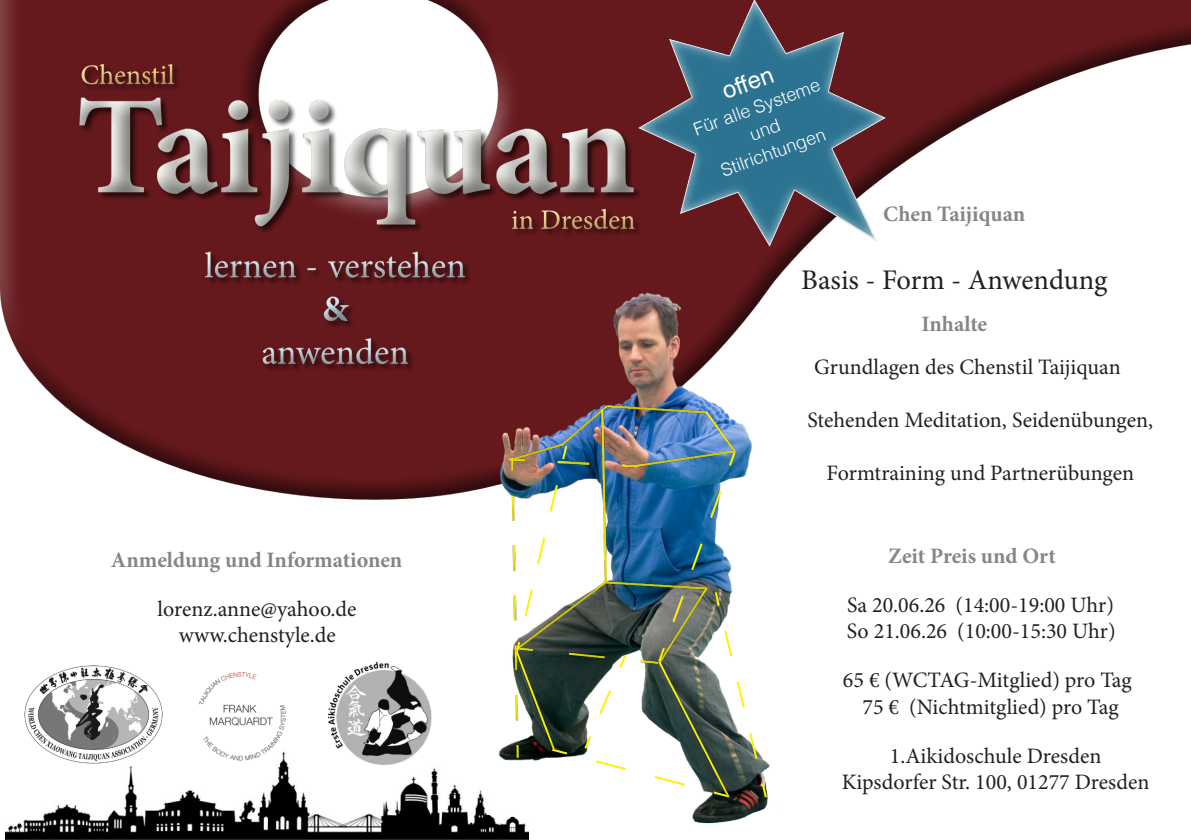
<style>
.page{position:relative;width:1191px;height:840px;background:#fff}
.page>*{position:absolute;margin:0;border:0;box-sizing:border-box;transform-origin:0 0}
.t1{font:28.4px "Minion Pro";letter-spacing:-.005em;color:#231f20}
.t2{font:24px "Helvetica";color:#fff}
.t3{font:22px/26.4px "Minion Pro";color:#231f20;text-align:center}
.t4{font:700 22px "Minion Pro";color:#848885}
.t5{font:300 18px/24px "Helvetica";color:#fff;text-align:center}
</style>
<div class="page">
<img style="left:6px;top:761px;width:523px;height:79px">
<img style="left:0;top:0;width:1191px;height:500px">
<img style="left:24px;top:665px;width:139px;height:98px">
<img style="left:327px;top:661px;width:106px;height:104px">
<img style="left:498px;top:292px;width:281px;height:531px">
<img style="left:509px;top:459px;width:3px;height:8px">
<img style="left:608px;top:406px;width:99px;height:8px">
<img style="left:561px;top:405px;width:47px;height:38px">
<img style="left:705px;top:411px;width:31px;height:32px">
<img style="left:510px;top:443px;width:4px;height:18px">
<img style="left:512px;top:459px;width:2px;height:298px">
<img style="left:601px;top:409px;width:6px;height:34px">
<img style="left:514px;top:443px;width:254px;height:356px">
<div style="left:188px;top:660px;width:109px;height:110px;border:11px solid #fff;border-radius:50%"></div>
<img style="left:199px;top:672px;width:87px;height:89px">
<img style="left:638px;top:0;width:248px;height:246px">
<p class="t4" style="left:111px;top:550px;width:293px">Anmeldung und Informationen</p>
<p class="t3" style="left:158px;top:597px;width:200px">lorenz.anne@yahoo.de www.chenstyle.de</p>
<p class="t2" style="left:720px;top:82px;width:54px;rotate:-20deg">offen</p>
<p class="t5" style="left:691px;top:121px;width:135px;rotate:-20deg">Für alle Systeme und<br>Stilrichtungen</p>
<p class="t4" style="left:883px;top:205px;width:144px">Chen Taijiquan</p>
<p class="t1" style="left:801px;top:268px;width:308px">Basis - Form - Anwendung</p>
<p class="t4" style="left:921px;top:314px;width:67px">Inhalte</p>
<p class="t3" style="left:814px;top:356px;width:308px">Grundlagen des Chenstil Taijiquan</p>
<p class="t3" style="left:807px;top:408px;width:347px">Stehenden Meditation, Seidenübungen,</p>
<p class="t3" style="left:826px;top:461px;width:309px">Formtraining und Partnerübungen</p>
<p class="t4" style="left:888px;top:546px;width:169px">Zeit Preis und Ort</p>
<p class="t3" style="left:847px;top:593px;width:270px;text-align:left">Sa 20.06.26 (14:00-19:00 Uhr)<br>So 21.06.26 (10:00-15:30 Uhr)</p>
<p class="t3" style="left:843px;top:669px;width:290px">65 € (WCTAG-Mitglied) pro Tag<br>75 € (Nichtmitglied) pro Tag</p>
<p class="t3" style="left:842px;top:744px;width:309px">1.Aikidoschule Dresden<br>Kipsdorfer Str. 100, 01277 Dresden</p>
</div>
